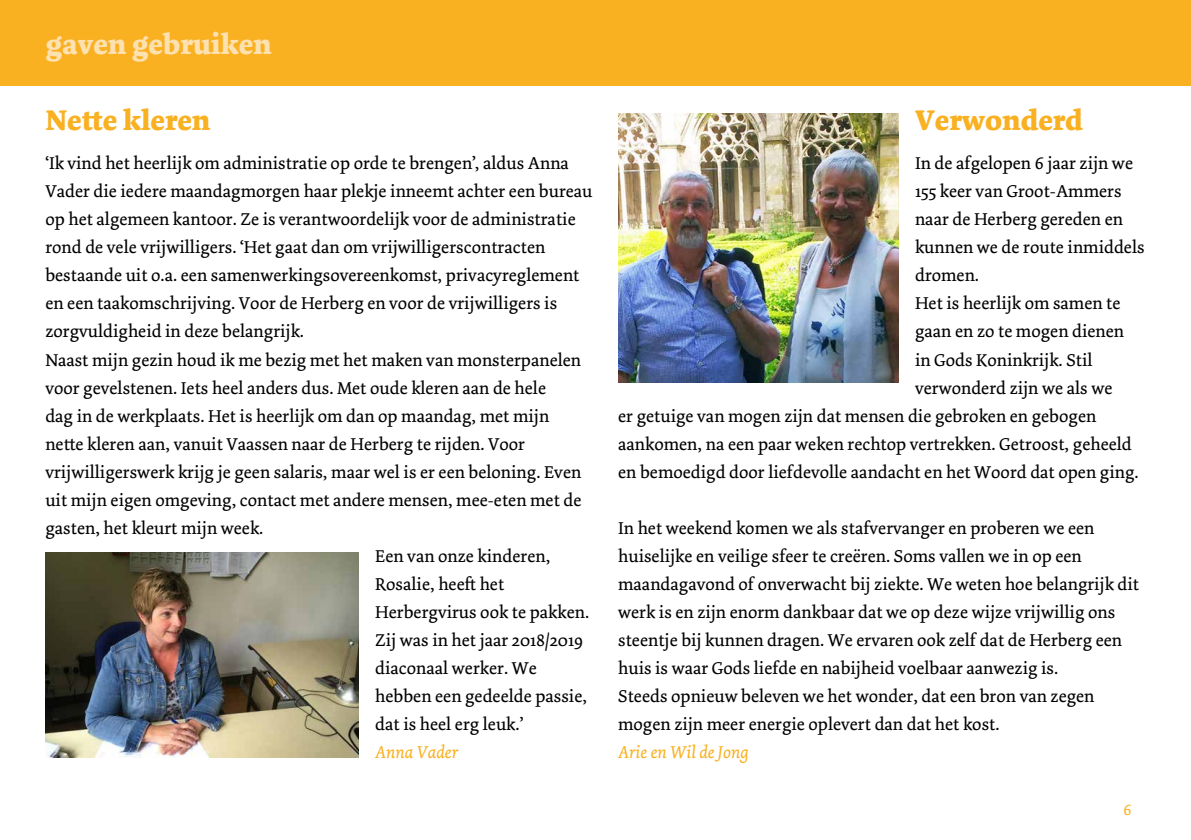
<style>
.page{position:relative;width:1191px;height:840px;background:#fff}
.page>*{position:absolute;margin:0;border:0;box-sizing:border-box;transform-origin:0 0}
.t1{font:700 30px "Dolly Pro";color:#f9b122}
.t2{font:700 30px "Dolly Pro";color:#fee1b1}
.t3{font:18px/28px "Dolly Pro";color:#000}
.t4{font:italic 18px "Dolly Pro";color:#f9b122}
.t5{font:16px "Dolly Pro";color:#f9b122}
</style>
<div class="page">
<div style="left:0;top:0;width:1191px;height:85px;background:#f9b122"></div>
<img style="left:45px;top:552px;width:313px;height:205px">
<img style="left:618px;top:113px;width:280px;height:269px">
<h1 class="t2" style="left:46px;top:24px;width:227px">gaven gebruiken</h1>
<h1 class="t1" style="left:45px;top:100px;width:166px">Nette kleren</h1>
<p class="t3" style="left:45px;top:149px;width:525px">‘Ik vind het heerlijk om administratie op orde te brengen’, aldus Anna</p>
<p class="t3" style="left:45px;top:177px;width:548px">Vader die iedere maandagmorgen haar plekje inneemt achter een bureau</p>
<p class="t3" style="left:45px;top:205px;width:532px">op het algemeen kantoor. Ze is verantwoordelijk voor de administratie</p>
<p class="t3" style="left:45px;top:233px;width:501px">rond de vele vrijwilligers. ‘Het gaat dan om vrijwilligerscontracten</p>
<p class="t3" style="left:45px;top:261px;width:535px">bestaande uit o.a. een samenwerkingsovereenkomst, privacyreglement</p>
<p class="t3" style="left:45px;top:289px;width:513px">en een taakomschrijving. Voor de Herberg en voor de vrijwilligers is</p>
<p class="t3" style="left:45px;top:317px;width:260px">zorgvuldigheid in deze belangrijk.</p>
<p class="t3" style="left:45px;top:345px;width:537px">Naast mijn gezin houd ik me bezig met het maken van monsterpanelen</p>
<p class="t3" style="left:45px;top:373px;width:502px">voor gevelstenen. Iets heel anders dus. Met oude kleren aan de hele</p>
<p class="t3" style="left:45px;top:401px;width:505px">dag in de werkplaats. Het is heerlijk om dan op maandag, met mijn</p>
<p class="t3" style="left:45px;top:429px;width:481px">nette kleren aan, vanuit Vaassen naar de Herberg te rijden. Voor</p>
<p class="t3" style="left:45px;top:457px;width:537px">vrijwilligerswerk krijg je geen salaris, maar wel is er een beloning. Even</p>
<p class="t3" style="left:45px;top:485px;width:537px">uit mijn eigen omgeving, contact met andere mensen, mee-eten met de</p>
<p class="t3" style="left:45px;top:513px;width:219px">gasten, het kleurt mijn week.</p>
<p class="t3" style="left:375px;top:541px;width:177px">Een van onze kinderen,</p>
<p class="t3" style="left:375px;top:569px;width:131px">Rosalie, heeft het</p>
<p class="t3" style="left:375px;top:597px;width:215px">Herbergvirus ook te pakken.</p>
<p class="t3" style="left:375px;top:625px;width:209px">Zij was in het jaar 2018/2019</p>
<p class="t3" style="left:375px;top:653px;width:163px">diaconaal werker. We</p>
<p class="t3" style="left:375px;top:681px;width:213px">hebben een gedeelde passie,</p>
<p class="t3" style="left:375px;top:709px;width:150px">dat is heel erg leuk.’</p>
<p class="t4" style="left:375px;top:740px;width:84px">Anna Vader</p>
<h1 class="t1" style="left:915px;top:100px;width:169px">Verwonderd</h1>
<p class="t3" style="left:915px;top:149px;width:219px">In de afgelopen 6 jaar zijn we</p>
<p class="t3" style="left:915px;top:177px;width:208px">155 keer van Groot-Ammers</p>
<p class="t3" style="left:915px;top:205px;width:209px">naar de Herberg gereden en</p>
<p class="t3" style="left:915px;top:233px;width:231px">kunnen we de route inmiddels</p>
<p class="t3" style="left:915px;top:261px;width:66px">dromen.</p>
<p class="t3" style="left:915px;top:289px;width:207px">Het is heerlijk om samen te</p>
<p class="t3" style="left:915px;top:317px;width:211px">gaan en zo te mogen dienen</p>
<p class="t3" style="left:915px;top:345px;width:179px">in Gods Koninkrijk. Stil</p>
<p class="t3" style="left:915px;top:373px;width:199px">verwonderd zijn we als we</p>
<p class="t3" style="left:618px;top:401px;width:479px">er getuige van mogen zijn dat mensen die gebroken en gebogen</p>
<p class="t3" style="left:618px;top:429px;width:515px">aankomen, na een paar weken rechtop vertrekken. Getroost, geheeld</p>
<p class="t3" style="left:618px;top:457px;width:522px">en bemoedigd door liefdevolle aandacht en het Woord dat open ging.</p>
<p class="t3" style="left:618px;top:513px;width:522px">In het weekend komen we als stafvervanger en proberen we een huiselijke en veilige sfeer te creëren. Soms vallen we in op een maandagavond of onverwacht bij ziekte. We weten hoe belangrijk dit werk is en zijn enorm dankbaar dat we op deze wijze vrijwillig ons steentje bij kunnen dragen. We ervaren ook zelf dat de Herberg een huis is waar Gods liefde en nabijheid voelbaar aanwezig is.<br>Steeds opnieuw beleven we het wonder, dat een bron van zegen mogen zijn meer energie oplevert dan dat het kost.</p>
<p class="t4" style="left:618px;top:740px;width:132px">Arie en Wil de Jong</p>
<p class="t5" style="left:1123px;top:799px;width:10px">6</p>
</div>
